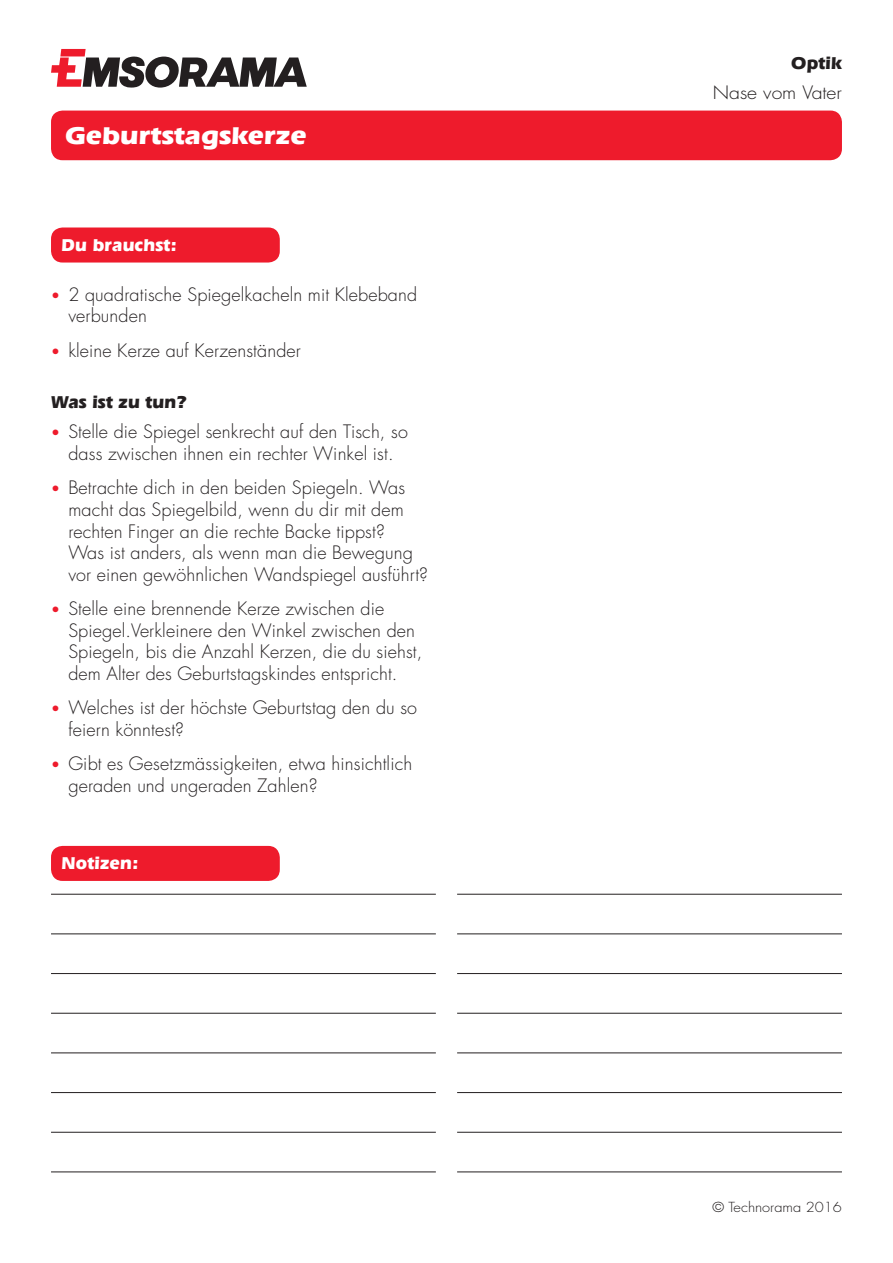
<style>
.page{position:relative;width:893px;height:1263px;background:#fff}
.page>*{position:absolute;margin:0;border:0;box-sizing:border-box;transform-origin:0 0}
.t1{font:700 25.5px "Eras IT Cby BT";color:#fff;scale:1.1 1}
.t2{font:300 18px/21.6px "Futura";letter-spacing:.01em;color:#231f20}
.t3{font:700 18px "Eras IT Cby BT";letter-spacing:.01em;color:#fff}
.t4{font:700 18px "Eras IT Cby BT";letter-spacing:.01em;color:#231f20}
.t5{font:300 18px "Futura";letter-spacing:.01em;color:#231f20;scale:1.08 1}
.t6{font:300 13.5px "Futura";color:#231f20;scale:1.08 1}
.s1{font-weight:400;font-size:15px;color:#ee1b2c}
</style>
<div class="page">
<div style="left:51px;top:111px;width:791px;height:49px;background:#ee1b2c;border-radius:12px"></div>
<svg style="left:51px;top:49px;width:256px;height:39px"></svg>
<div style="left:51px;top:227px;width:229px;height:36px;background:#ee1b2c;border-radius:12px"></div>
<div style="left:51px;top:846px;width:229px;height:35px;background:#ee1b2c;border-radius:12px"></div>
<hr style="left:51px;top:1013px;width:385px;height:1px;background:#231f20">
<hr style="left:51px;top:934px;width:385px;height:1px;background:#231f20">
<hr style="left:457px;top:1013px;width:385px;height:1px;background:#231f20">
<hr style="left:457px;top:934px;width:385px;height:1px;background:#231f20">
<hr style="left:51px;top:973px;width:385px;height:1px;background:#231f20">
<hr style="left:51px;top:894px;width:385px;height:1px;background:#231f20">
<hr style="left:457px;top:973px;width:385px;height:1px;background:#231f20">
<hr style="left:457px;top:894px;width:385px;height:1px;background:#231f20">
<hr style="left:51px;top:1053px;width:385px;height:1px;background:#231f20">
<hr style="left:457px;top:1053px;width:385px;height:1px;background:#231f20">
<hr style="left:51px;top:1092px;width:385px;height:1px;background:#231f20">
<hr style="left:457px;top:1092px;width:385px;height:1px;background:#231f20">
<hr style="left:51px;top:1132px;width:385px;height:1px;background:#231f20">
<hr style="left:457px;top:1132px;width:385px;height:1px;background:#231f20">
<hr style="left:51px;top:1172px;width:385px;height:1px;background:#231f20">
<hr style="left:457px;top:1172px;width:385px;height:1px;background:#231f20">
<h1 class="t1" style="left:65px;top:120px;width:221px">Geburtstagskerze</h1>
<p class="t3" style="left:62px;top:234px;width:117px">Du brauchst:</p>
<p class="t2" style="left:68px;top:284px;width:350px;text-indent:-17px"><span class="s1">•</span> 2 quadratische Spiegelkacheln mit Klebeband verbunden</p>
<p class="t2" style="left:51px;top:340px;width:251px"><span class="s1">•</span> kleine Kerze auf Kerzenständer</p>
<p class="t4" style="left:51px;top:391px;width:137px">Was ist zu tun?</p>
<p class="t2" style="left:51px;top:421px;width:358px;text-align:center"><span class="s1">•</span> Stelle die Spiegel senkrecht auf den Tisch, so dass zwischen ihnen ein rechter Winkel ist.</p>
<p class="t2" style="left:68px;top:477px;width:361px;text-indent:-17px"><span class="s1">•</span> Betrachte dich in den beiden Spiegeln. Was macht das Spiegelbild, wenn du dir mit dem rechten Finger an die rechte Backe tippst?<br>Was ist anders, als wenn man die Bewegung vor einen gewöhnlichen Wandspiegel ausführt?</p>
<p class="t2" style="left:68px;top:598px;width:356px;text-indent:-17px"><span class="s1">•</span> Stelle eine brennende Kerze zwischen die Spiegel.Verkleinere den Winkel zwischen den Spiegeln, bis die Anzahl Kerzen, die du siehst, dem Alter des Geburtstagskindes entspricht.</p>
<p class="t2" style="left:68px;top:697px;width:350px;text-indent:-17px"><span class="s1">•</span> Welches ist der höchste Geburtstag den du so feiern könntest?</p>
<p class="t2" style="left:68px;top:753px;width:345px;text-indent:-17px"><span class="s1">•</span> Gibt es Gesetzmässigkeiten, etwa hinsichtlich geraden und ungeraden Zahlen?</p>
<p class="t3" style="left:62px;top:852px;width:78px">Notizen:</p>
<p class="t4" style="left:791px;top:52px;width:52px">Optik</p>
<p class="t5" style="left:713px;top:81px;width:121px">Nase vom Vater</p>
<p class="t6" style="left:712px;top:1198px;width:122px">© Technorama 2016</p>
</div>
